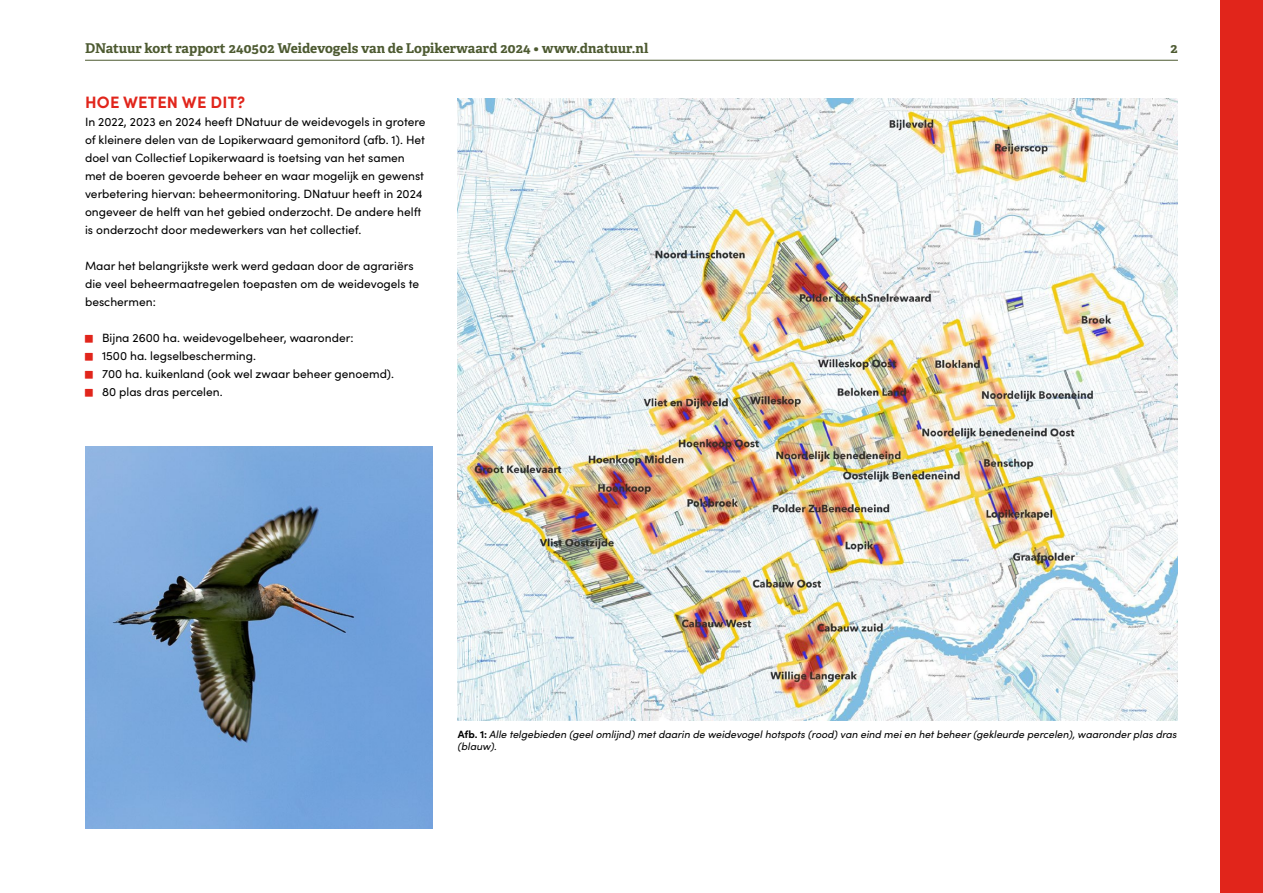
<style>
.page{position:relative;width:1263px;height:893px;background:#fff}
.page>*{position:absolute;margin:0;border:0;box-sizing:border-box;transform-origin:0 0}
.t1{font:700 16.5px "Sofia Pro";letter-spacing:.01em;color:#e1251b}
.t2{font:700 13.5px "Adelle";color:#4d5a31}
.t3{font:12px/18px "Sofia Pro";color:#000}
.t4{font:italic 10.5px/12px "Sofia Pro";color:#000}
.s1{font-weight:700;font-style:normal}
</style>
<div class="page">
<hr style="left:85px;top:60px;width:1093px;height:1px;background:#4d5a31">
<div style="left:1220px;top:0;width:43px;height:893px;background:#e1251b"></div>
<img style="left:458px;top:99px;width:719px;height:621px">
<img style="left:85px;top:446px;width:347px;height:382px">
<p class="t2" style="left:85px;top:39px;width:565px">DNatuur kort rapport 240502 Weidevogels van de Lopikerwaard 2024 • www.dnatuur.nl</p>
<p class="t2" style="left:1170px;top:39px;width:9px">2</p>
<h1 class="t1" style="left:85px;top:90px;width:162px">HOE WETEN WE DIT?</h1>
<p class="t3" style="left:85px;top:112px;width:342px">In 2022, 2023 en 2024 heeft DNatuur de weidevogels in grotere of kleinere delen van de Lopikerwaard gemonitord (afb. 1). Het doel van Collectief Lopikerwaard is toetsing van het samen met de boeren gevoerde beheer en waar mogelijk en gewenst verbetering hiervan: beheermonitoring. DNatuur heeft in 2024 ongeveer de helft van het gebied onderzocht. De andere helft is onderzocht door medewerkers van het collectief.</p>
<p class="t3" style="left:85px;top:256px;width:336px">Maar het belangrijkste werk werd gedaan door de agrariërs die veel beheermaatregelen toepasten om de weidevogels te beschermen:</p>
<p class="t3" style="left:102px;top:328px;width:293px">Bijna 2600 ha. weidevogelbeheer, waaronder:<br>1500 ha. legselbescherming.<br>700 ha. kuikenland (ook wel zwaar beheer genoemd).<br>80 plas dras percelen.</p>
<p class="t4" style="left:458px;top:728px;width:721px"><span class="s1">Afb. 1:</span> Alle telgebieden (geel omlijnd) met daarin de weidevogel hotspots (rood) van eind mei en het beheer (gekleurde percelen), waaronder plas dras (blauw).</p>
</div>
